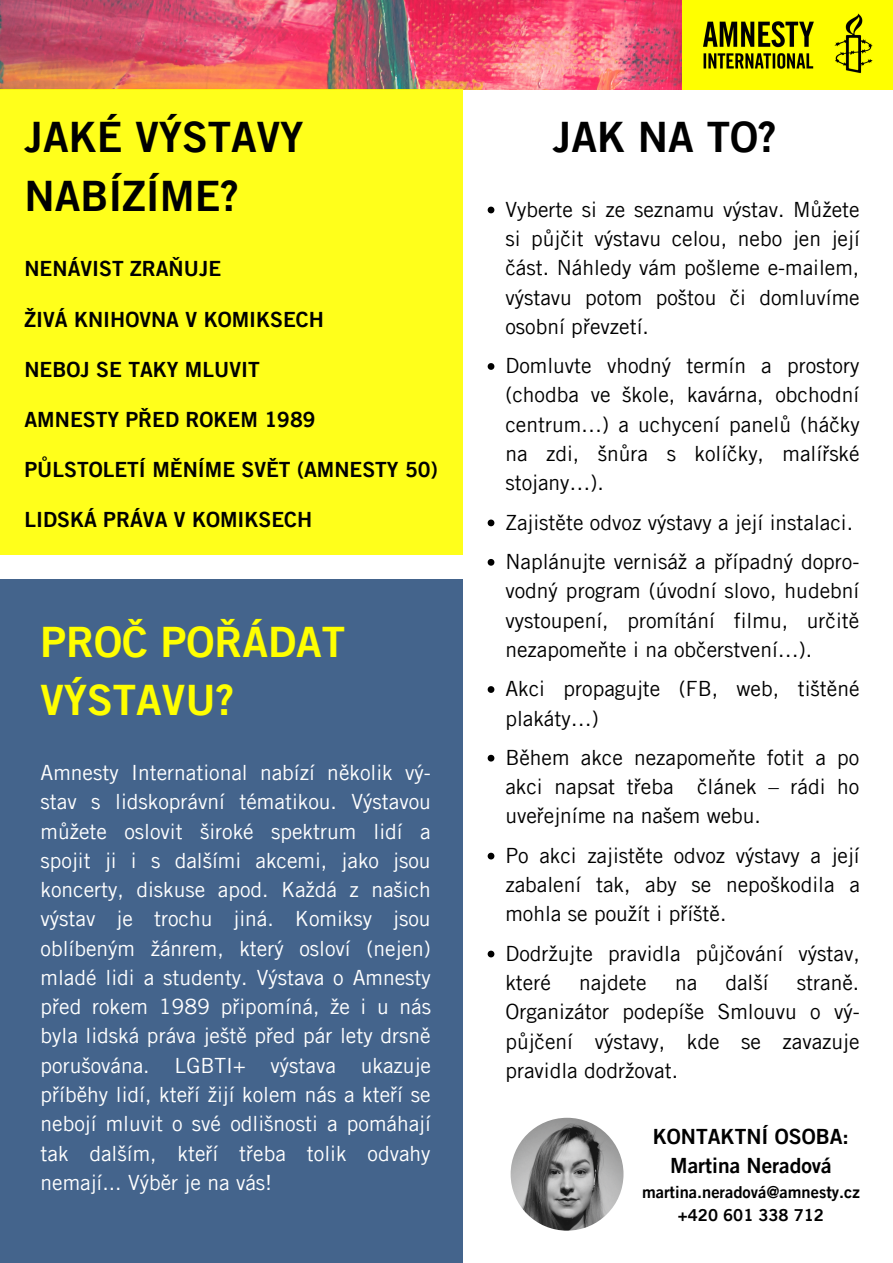
<style>
.page{position:relative;width:893px;height:1263px;background:#fff}
.page>*{position:absolute;margin:0;border:0;box-sizing:border-box;transform-origin:0 0}
.t1{font:42px/58.5px "Amnesty Trade Gothic Bd 2";color:#000}
.t2{font:42px "Amnesty Trade Gothic Bd 2";color:#ff0}
.t3{font:21px/29.2px "Amnesty Trade Gothic";color:#000;text-align:justify}
.t4{font:21px/29.2px "Amnesty Trade Gothic";color:#fff;text-align:justify}
.t5{font:21px "Amnesty Trade Gothic Bd 2";color:#000}
.t6{font:16.5px "Amnesty Trade Gothic Bd 2";color:#000}
</style>
<div class="page">
<img style="left:0;top:0;width:682px;height:89px">
<div style="left:0;top:89px;width:463px;height:466px;background:#ffff1b"></div>
<svg style="left:487px;top:207px;width:7px;height:6px"></svg>
<svg style="left:487px;top:363px;width:7px;height:7px"></svg>
<svg style="left:487px;top:519px;width:7px;height:7px"></svg>
<svg style="left:487px;top:559px;width:7px;height:7px"></svg>
<svg style="left:487px;top:686px;width:7px;height:7px"></svg>
<svg style="left:487px;top:755px;width:7px;height:6px"></svg>
<svg style="left:487px;top:853px;width:7px;height:6px"></svg>
<svg style="left:487px;top:951px;width:7px;height:6px"></svg>
<img style="left:510px;top:1118px;width:113px;height:112px;border-radius:50%">
<div style="left:0;top:579px;width:462px;height:684px;background:#44648c"></div>
<img style="left:682px;top:0;width:211px;height:89px">
<p class="t1" style="left:24px;top:107px;width:280px">JAKÉ VÝSTAVY<br>NABÍZÍME?</p>
<p class="t5" style="left:24px;top:256px;width:198px">NENÁVIST ZRAŇUJE</p>
<p class="t5" style="left:24px;top:306px;width:301px">ŽIVÁ KNIHOVNA V KOMIKSECH</p>
<p class="t5" style="left:24px;top:356px;width:237px">NEBOJ SE TAKY MLUVIT</p>
<p class="t5" style="left:24px;top:406px;width:293px">AMNESTY PŘED ROKEM 1989</p>
<p class="t5" style="left:24px;top:456px;width:415px">PŮLSTOLETÍ MĚNÍME SVĚT (AMNESTY 50)</p>
<p class="t5" style="left:24px;top:506px;width:289px">LIDSKÁ PRÁVA V KOMIKSECH</p>
<p class="t2" style="left:41px;top:616px;width:306px">PROČ POŘÁDAT</p>
<p class="t2" style="left:41px;top:674px;width:195px">VÝSTAVU?</p>
<p class="t4" style="left:41px;top:758px;width:392px">Amnesty International nabízí několik vý&shy;stav s lidskoprávní tématikou. Výstavou můžete oslovit široké spektrum lidí a spojit ji i s dalšími akcemi, jako jsou koncerty, diskuse apod. Každá z našich výstav je trochu jiná. Komiksy jsou oblíbeným žánrem, který osloví (nejen) mladé lidi a studenty. Výstava o Amnesty před rokem 1989 připomíná, že i u nás byla lidská práva ještě před pár lety drsně porušována. LGBTI+ výstava ukazuje příběhy lidí, kteří žijí kolem nás a kteří se nebojí mluvit o své odlišnosti a pomáhají tak dalším, kteří třeba tolik odvahy nemají... Výběr je na vás!</p>
<p class="t1" style="left:553px;top:107px;width:226px">JAK NA TO?</p>
<p class="t3" style="left:505px;top:194px;width:356px">Vyberte si ze seznamu výstav. Můžete si půjčit výstavu celou, nebo jen její část. Náhledy vám pošleme e-mailem, výstavu potom poštou či domluvíme osobní převzetí.</p>
<p class="t3" style="left:505px;top:351px;width:356px">Domluvte vhodný termín a prostory (chodba ve škole, kavárna, obchodní centrum…) a uchycení panelů (háčky na zdi, šnůra s kolíčky, malířské stojany…).</p>
<p class="t3" style="left:505px;top:507px;width:349px">Zajistěte odvoz výstavy a její instalaci.</p>
<p class="t3" style="left:505px;top:547px;width:355px">Naplánujte vernisáž a případný dopro&shy;vodný program (úvodní slovo, hudební vystoupení, promítání filmu, určitě nezapomeňte i na občerstvení…).</p>
<p class="t3" style="left:505px;top:674px;width:356px">Akci propagujte (FB, web, tištěné plakáty…)</p>
<p class="t3" style="left:505px;top:742px;width:355px">Během akce nezapomeňte fotit a po akci napsat třeba článek – rádi ho uveřejníme na našem webu.</p>
<p class="t3" style="left:505px;top:840px;width:356px">Po akci zajistěte odvoz výstavy a její zabalení tak, aby se nepoškodila a mohla se použít i příště.</p>
<p class="t3" style="left:505px;top:938px;width:356px">Dodržujte pravidla půjčování výstav, které</p>
<p class="t3" style="left:579px;top:967px;width:69px">najdete</p>
<p class="t3" style="left:675px;top:967px;width:24px">na</p>
<p class="t3" style="left:725px;top:967px;width:45px">další</p>
<p class="t3" style="left:505px;top:967px;width:356px;text-indent:291px">straně.<br>Organizátor podepíše Smlouvu o vý&shy;půjčení výstavy, kde se zavazuje pravidla dodržovat.</p>
<p class="t5" style="left:653px;top:1123px;width:198px">KONTAKTNÍ OSOBA:</p>
<p class="t5" style="left:670px;top:1152px;width:163px">Martina Neradová</p>
<p class="t6" style="left:642px;top:1181px;width:219px">martina.neradová@amnesty.cz</p>
<p class="t6" style="left:678px;top:1204px;width:148px">+420 601 338 712</p>
</div>
